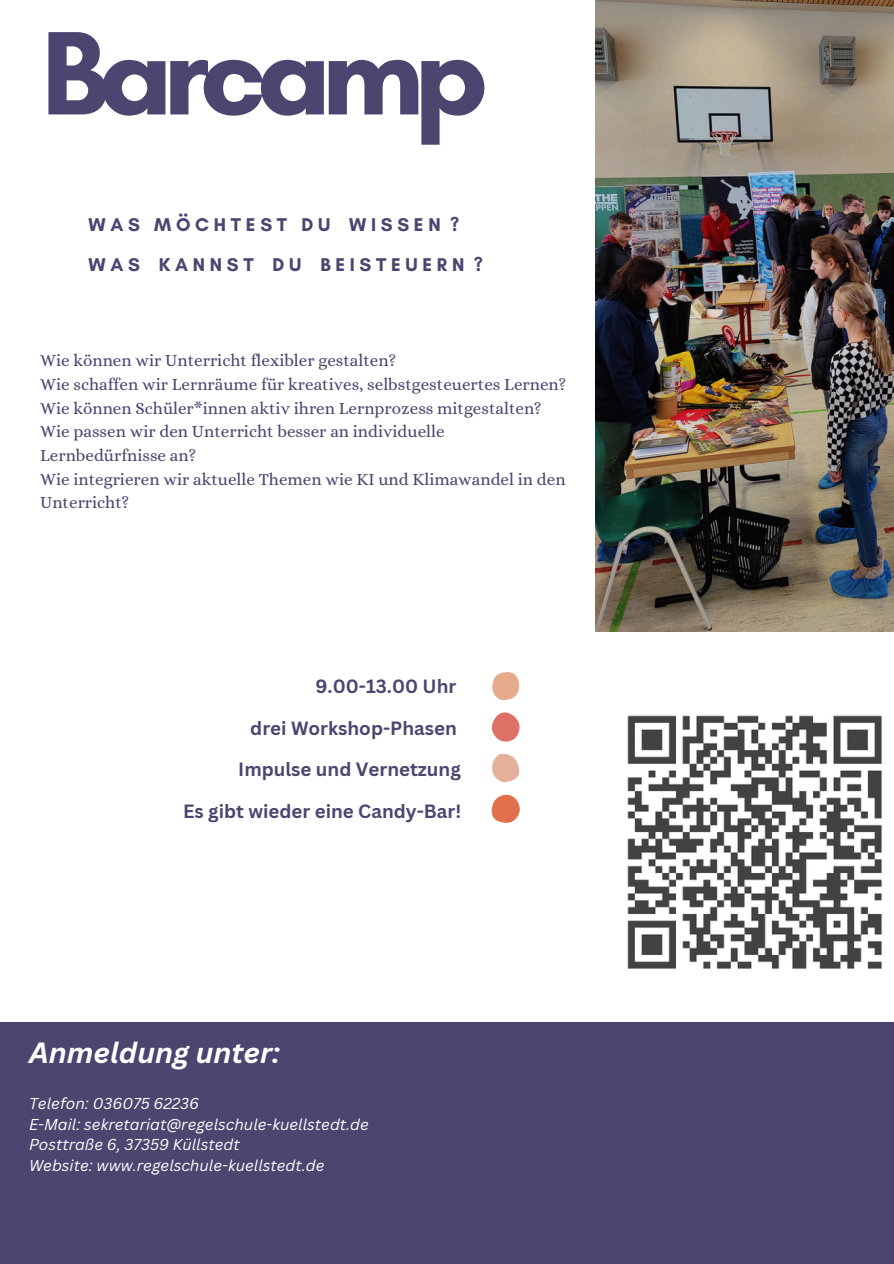
<style>
.page{position:relative;width:894px;height:1264px;background:#fff}
.page>*{position:absolute;margin:0;border:0;box-sizing:border-box;transform-origin:0 0}
.t1{font:700 121.05px "Glacial Indifference";letter-spacing:-.08em;color:#4e4470}
.t2{font:italic 700 28.5px "Canva Sans";color:#fff}
.t3{font:700 18.75px "Canva Sans";color:#4e4470}
.t4{font:700 18.75px "Glacial Indifference";letter-spacing:.25em;color:#4e4470}
.t5{font:17.1px/23.7px "Alice";color:#4e4470}
.t6{font:italic 15.3px "Canva Sans";color:#fff}
</style>
<div class="page">
<img style="left:595px;top:0;width:298px;height:631px">
<svg style="left:491px;top:712px;width:29px;height:30px"></svg>
<svg style="left:491px;top:794px;width:28px;height:28px"></svg>
<svg style="left:492px;top:753px;width:28px;height:29px"></svg>
<svg style="left:492px;top:672px;width:27px;height:28px"></svg>
<div style="left:0;top:1021px;width:893px;height:242px;background:#4e4470"></div>
<img style="left:627px;top:715px;width:255px;height:254px">
<h3 class="t1" style="left:41px;top:-1px;width:449px">Barcamp</h3>
<h5 class="t4" style="left:89px;top:213px;width:372px">WAS MÖCHTEST DU WISSEN ?</h5>
<h5 class="t4" style="left:89px;top:253px;width:396px">WAS KANNST DU BEISTEUERN ?</h5>
<p class="t5" style="left:40px;top:349px;width:527px">Wie können wir Unterricht flexibler gestalten?<br>Wie schaffen wir Lernräume für kreatives, selbstgesteuertes Lernen?<br>Wie können Schüler*innen aktiv ihren Lernprozess mitgestalten?<br>Wie passen wir den Unterricht besser an individuelle Lernbedürfnisse an?<br>Wie integrieren wir aktuelle Themen wie KI und Klimawandel in den Unterricht?</p>
<h4 class="t3" style="left:315px;top:673px;width:142px">9.00-13.00 Uhr</h4>
<h4 class="t3" style="left:250px;top:714px;width:208px">drei Workshop-Phasen</h4>
<p class="t3" style="left:238px;top:756px;width:224px">Impulse und Vernetzung</p>
<p class="t3" style="left:183px;top:797px;width:280px">Es gibt wieder eine Candy-Bar!</p>
<h2 class="t2" style="left:29px;top:1032px;width:252px">Anmeldung unter:</h2>
<p class="t6" style="left:29px;top:1092px;width:171px">Telefon: 036075 62236</p>
<p class="t6" style="left:29px;top:1113px;width:341px">E-Mail: sekretariat@regelschule-kuellstedt.de</p>
<p class="t6" style="left:29px;top:1133px;width:212px">Posttraße 6, 37359 Küllstedt</p>
<p class="t6" style="left:29px;top:1154px;width:297px">Website: www.regelschule-kuellstedt.de</p>
</div>
